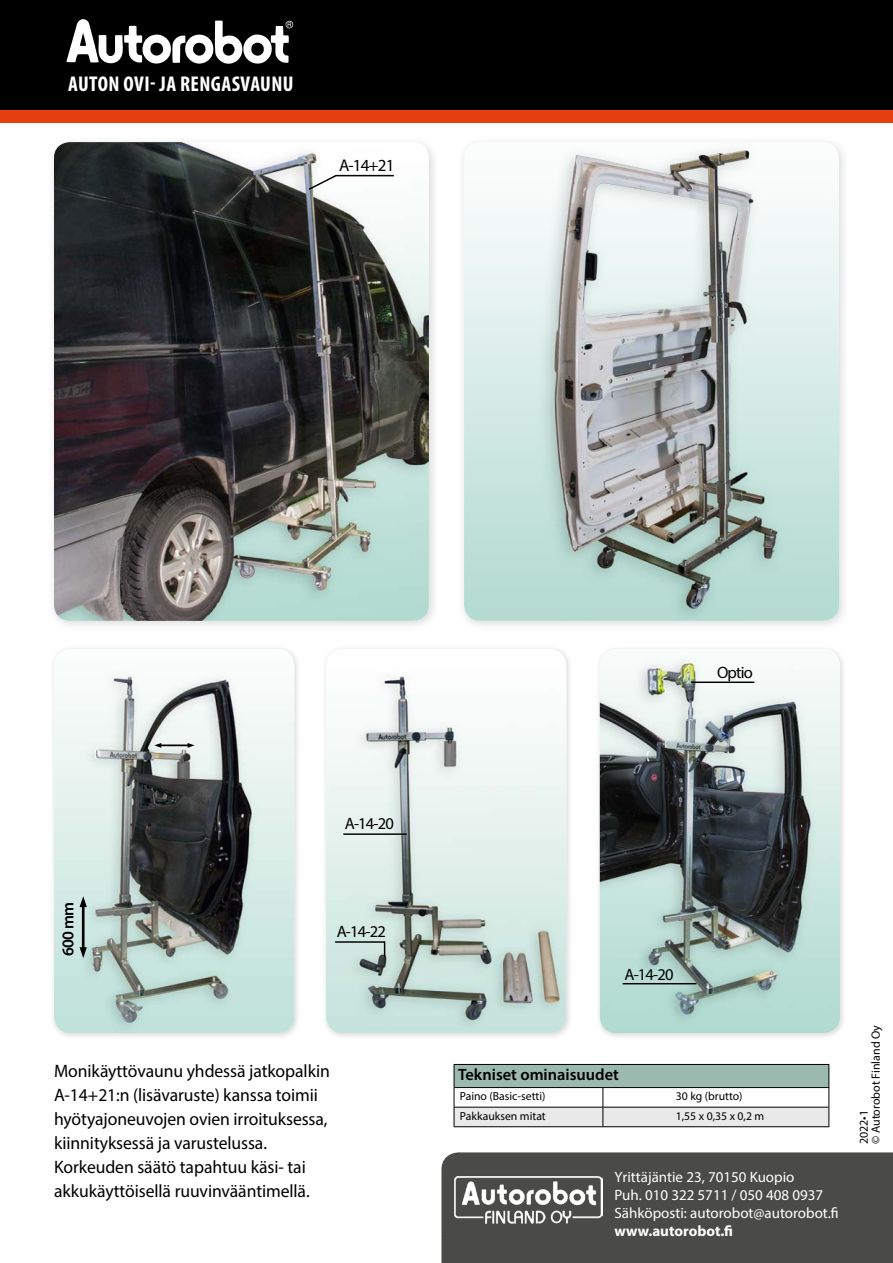
<style>
.page{position:relative;width:893px;height:1263px;background:#fff}
.page>*{position:absolute;margin:0;border:0;box-sizing:border-box;transform-origin:0 0}
.t1{font:700 condensed 21.45px "Myriad Pro";letter-spacing:.02em;color:#fff}
.t2{font:18px/24px "Myriad Pro";letter-spacing:-.005em;color:#000}
.t3{font:16.95px "Myriad Pro";color:#000}
.t4{font:16.5px "Myriad Pro";letter-spacing:-.05em;color:#000}
.t5{font:600 16.5px "Myriad Pro";color:#000}
.t6{font:600 16.35px "Myriad Pro";color:#000}
.t7{font:15px/18px "Myriad Pro";color:#fff}
.t8{font:700 15px "Myriad Pro";color:#fff}
.t9{font:12px/12px "Myriad Pro";color:#000}
.t10{font:11.7px "Myriad Pro";color:#000}
</style>
<div class="page">
<div style="left:0;top:0;width:893px;height:111px;background:#000"></div>
<div style="left:0;top:111px;width:893px;height:12px;background:#e74010"></div>
<svg style="left:66px;top:19px;width:227px;height:45px"></svg>
<div style="left:441px;top:1152px;width:452px;height:111px;background:#4a4a49"></div>
<img style="left:454px;top:1175px;width:149px;height:48px">
<div style="left:47px;top:135px;width:393px;height:497px;background:#000;opacity:.15"></div>
<img style="left:54px;top:142px;width:375px;height:479px">
<div style="left:457px;top:135px;width:393px;height:497px;background:#000;opacity:.15"></div>
<img style="left:464px;top:142px;width:375px;height:479px">
<div style="left:49px;top:645px;width:252px;height:395px;background:#000;opacity:.15"></div>
<img style="left:54px;top:649px;width:240px;height:384px">
<svg style="left:80px;top:896px;width:7px;height:62px"></svg>
<svg style="left:154px;top:743px;width:41px;height:5px"></svg>
<svg style="left:307px;top:174px;width:88px;height:17px"></svg>
<div style="left:321px;top:645px;width:252px;height:395px;background:#000;opacity:.15"></div>
<img style="left:326px;top:649px;width:240px;height:384px">
<hr style="left:343px;top:833px;width:64px;height:2px;background:#000">
<svg style="left:334px;top:940px;width:52px;height:18px"></svg>
<hr style="left:454px;top:1064px;width:149px;height:1px;background:#000">
<hr style="left:603px;top:1064px;width:226px;height:1px;background:#000">
<svg style="left:454px;top:1065px;width:376px;height:62px"></svg>
<div style="left:596px;top:645px;width:251px;height:395px;background:#000;opacity:.15"></div>
<img style="left:600px;top:649px;width:240px;height:384px">
<hr style="left:623px;top:983px;width:73px;height:1px;background:#000">
<hr style="left:691px;top:681px;width:63px;height:2px;background:#000">
<p class="t1" style="left:68px;top:70px;width:227px">AUTON OVI- JA RENGASVAUNU</p>
<p class="t3" style="left:339px;top:155px;width:57px">A-14+21</p>
<p class="t5" style="left:58px;top:956px;width:55px;rotate:-90deg">600 mm</p>
<p class="t4" style="left:345px;top:814px;width:51px">A-14-20</p>
<p class="t4" style="left:337px;top:921px;width:51px">A-14-22</p>
<p class="t2" style="left:54px;top:1058px;width:277px">Monikäyttövaunu yhdessä jatkopalkin A-14+21:n (lisävaruste) kanssa toimii hyötyajoneuvojen ovien irroituksessa, kiinnityksessä ja varustelussa.<br>Korkeuden säätö tapahtuu käsi- tai akkukäyttöisellä ruuvinvääntimellä.</p>
<p class="t4" style="left:717px;top:662px;width:37px">Optio</p>
<p class="t4" style="left:624px;top:964px;width:51px">A-14-20</p>
<p class="t6" style="left:458px;top:1064px;width:163px">Tekniset ominaisuudet</p>
<p class="t10" style="left:460px;top:1089px;width:87px">Paino (Basic-setti)</p>
<p class="t10" style="left:676px;top:1089px;width:68px">30 kg (brutto)</p>
<p class="t10" style="left:460px;top:1109px;width:87px">Pakkauksen mitat</p>
<p class="t10" style="left:676px;top:1109px;width:90px">1,55 x 0,35 x 0,2 m</p>
<p class="t7" style="left:614px;top:1168px;width:226px">Yrittäjäntie 23, 70150 Kuopio<br>Puh. 010 322 5711 / 050 408 0937<br>Sähköposti: autorobot@autorobot.fi</p>
<p class="t8" style="left:614px;top:1221px;width:120px">www.autorobot.fi</p>
<p class="t9" style="left:858px;top:1144px;width:120px;rotate:-90deg">2022•1<br>© Autorobot Finland Oy</p>
</div>
